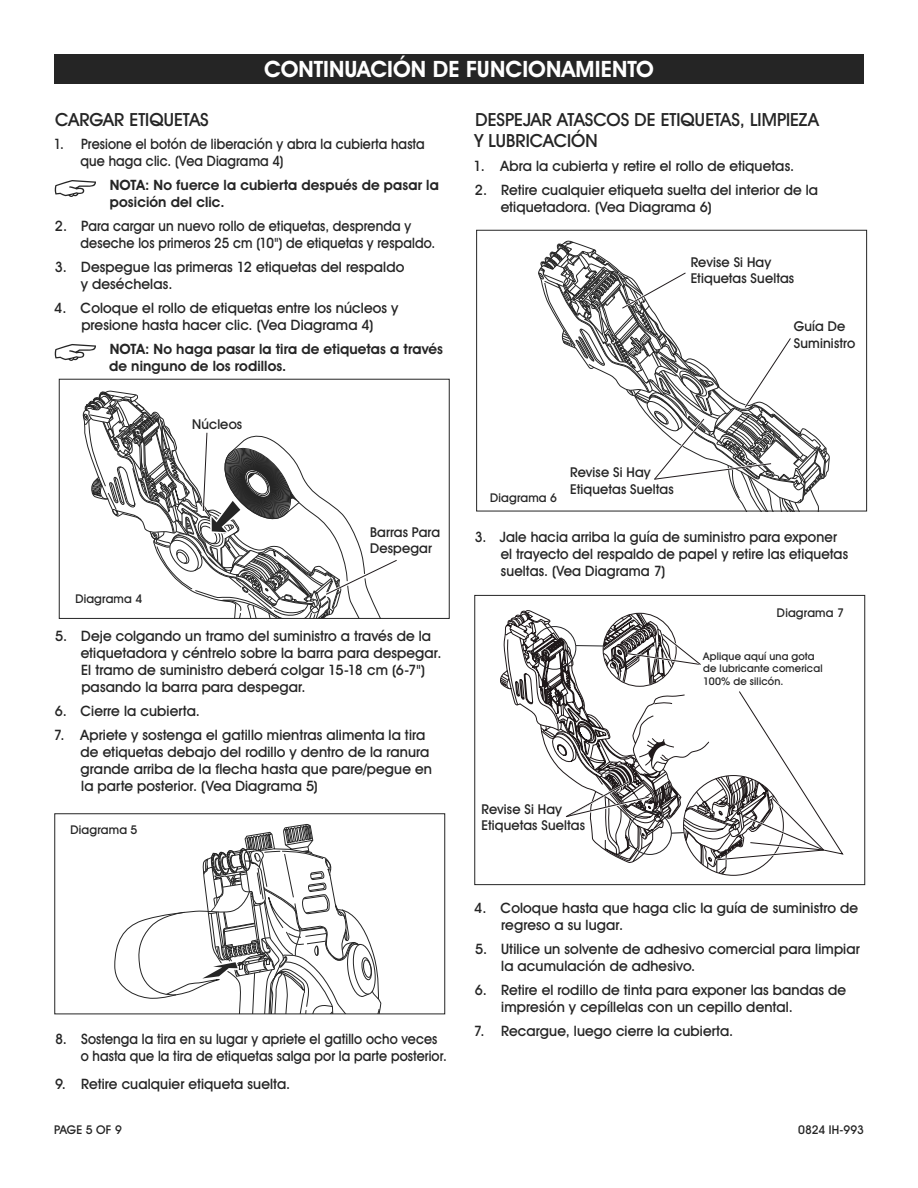
<style>
.page{position:relative;width:918px;height:1188px;background:#fff}
.page>*{position:absolute;margin:0;border:0;box-sizing:border-box;transform-origin:0 0}
.t1{font:700 22.5px "Uline Two Knine";letter-spacing:.005em;color:#fff}
.t2{font:18px/21.6px "Uline Two Knine";color:#252525}
.t3{font:14.25px/17.1px "Uline Two Knine";letter-spacing:.01em;color:#252525}
.t4{font:700 14.25px/17.1px "Uline Two Knine";letter-spacing:.01em;color:#252525}
.t5{font:14.25px/17.1px "Uline Two Knine";letter-spacing:.01em;color:#252525;scale:.93 1}
.t6{font:13.5px/16.2px "Uline Two Knine";letter-spacing:.01em;color:#252525}
.t7{font:12px "Uline Two Knine";letter-spacing:.015em;color:#252525}
.t8{font:10.5px/12.6px "Uline Two Knine";letter-spacing:.02em;color:#252525}
</style>
<div class="page">
<svg style="left:55px;top:344px;width:41px;height:17px"></svg>
<svg style="left:55px;top:180px;width:41px;height:17px"></svg>
<svg style="left:114px;top:824px;width:268px;height:188px"></svg>
<div style="left:54px;top:813px;width:391px;height:201px;border:1px solid #252525"></div>
<svg style="left:83px;top:391px;width:314px;height:226px"></svg>
<div style="left:59px;top:379px;width:391px;height:240px;border:1px solid #252525"></div>
<svg style="left:538px;top:242px;width:291px;height:267px"></svg>
<div style="left:476px;top:230px;width:391px;height:281px;border:1px solid #252525"></div>
<svg style="left:500px;top:612px;width:344px;height:263px"></svg>
<div style="left:474px;top:595px;width:391px;height:290px;border:1px solid #252525"></div>
<div style="left:54px;top:54px;width:810px;height:30px;background:#252525"></div>
<h1 class="t1" style="left:264px;top:56px;width:391px">CONTINUACIÓN DE FUNCIONAMIENTO</h1>
<p class="t2" style="left:55px;top:108px;width:155px">CARGAR ETIQUETAS</p>
<p class="t5" style="left:81px;top:136px;width:372px;text-indent:-27px">1. Presione el botón de liberación y abra la cubierta hasta que haga clic. (Vea Diagrama 4)</p>
<p class="t4" style="left:110px;top:177px;width:331px">NOTA: No fuerce la cubierta después de pasar la posición del clic.</p>
<p class="t3" style="left:81px;top:217px;width:356px;text-indent:-26px">2. Para cargar un nuevo rollo de etiquetas, desprenda y deseche los primeros 25 cm (10") de etiquetas y respaldo.</p>
<p class="t3" style="left:81px;top:258px;width:325px;text-indent:-26px">3. Despegue las primeras 12 etiquetas del respaldo y deséchelas.</p>
<p class="t3" style="left:54px;top:299px;width:346px;text-align:center">4. Coloque el rollo de etiquetas entre los núcleos y presione hasta hacer clic. (Vea Diagrama 4)</p>
<p class="t4" style="left:109px;top:340px;width:335px">NOTA: No haga pasar la tira de etiquetas a través de ninguno de los rodillos.</p>
<p class="t6" style="left:192px;top:416px;width:52px">Núcleos</p>
<p class="t7" style="left:75px;top:592px;width:68px">Diagrama 4</p>
<p class="t6" style="left:370px;top:524px;width:72px">Barras Para<br>Despegar</p>
<p class="t3" style="left:81px;top:627px;width:362px;text-indent:-25px">5. Deje colgando un tramo del suministro a través de la etiquetadora y céntrelo sobre la barra para despegar.<br>El tramo de suministro deberá colgar 15-18 cm (6-7") pasando la barra para despegar.</p>
<p class="t3" style="left:55px;top:702px;width:147px">6. Cierre la cubierta.</p>
<p class="t3" style="left:81px;top:726px;width:353px;text-indent:-27px">7. Apriete y sostenga el gatillo mientras alimenta la tira de etiquetas debajo del rodillo y dentro de la ranura grande arriba de la flecha hasta que pare/pegue en la parte posterior. (Vea Diagrama 5)</p>
<p class="t7" style="left:70px;top:822px;width:68px">Diagrama 5</p>
<p class="t3" style="left:81px;top:1030px;width:368px;text-indent:-26px">8. Sostenga la tira en su lugar y apriete el gatillo ocho veces o hasta que la tira de etiquetas salga por la parte posterior.</p>
<p class="t3" style="left:55px;top:1075px;width:237px">9. Retire cualquier etiqueta suelta.</p>
<p class="t2" style="left:474px;top:108px;width:346px">DESPEJAR ATASCOS DE ETIQUETAS, LIMPIEZA<br>Y LUBRICACIÓN</p>
<p class="t3" style="left:474px;top:157px;width:322px">1. Abra la cubierta y retire el rollo de etiquetas.</p>
<p class="t3" style="left:501px;top:181px;width:319px;text-indent:-26px">2. Retire cualquier etiqueta suelta del interior de la etiquetadora. (Vea Diagrama 6)</p>
<p class="t6" style="left:691px;top:254px;width:105px">Revise Si Hay<br>Etiquetas Sueltas</p>
<p class="t7" style="left:490px;top:491px;width:68px">Diagrama 6</p>
<p class="t6" style="left:570px;top:464px;width:105px">Revise Si Hay<br>Etiquetas Sueltas</p>
<p class="t6" style="left:794px;top:318px;width:63px">Guía De<br>Suministro</p>
<p class="t3" style="left:501px;top:528px;width:349px;text-indent:-26px">3. Jale hacia arriba la guía de suministro para exponer el trayecto del respaldo de papel y retire las etiquetas sueltas. (Vea Diagrama 7)</p>
<p class="t6" style="left:482px;top:801px;width:105px">Revise Si Hay<br>Etiquetas Sueltas</p>
<p class="t7" style="left:777px;top:605px;width:68px">Diagrama 7</p>
<p class="t8" style="left:703px;top:649px;width:121px">Aplique aquí una gota de lubricante comerical<br>100% de silicón.</p>
<p class="t3" style="left:501px;top:900px;width:358px;text-indent:-27px">4. Coloque hasta que haga clic la guía de suministro de regreso a su lugar.</p>
<p class="t3" style="left:501px;top:940px;width:360px;text-indent:-26px">5. Utilice un solvente de adhesivo comercial para limpiar la acumulación de adhesivo.</p>
<p class="t3" style="left:501px;top:981px;width:346px;text-indent:-26px">6. Retire el rodillo de tinta para exponer las bandas de impresión y cepíllelas con un cepillo dental.</p>
<p class="t3" style="left:474px;top:1022px;width:261px">7. Recargue, luego cierre la cubierta.</p>
<p class="t7" style="left:54px;top:1122px;width:69px">PAGE 5 OF 9</p>
<p class="t7" style="left:798px;top:1122px;width:67px">0824 IH-993</p>
</div>
